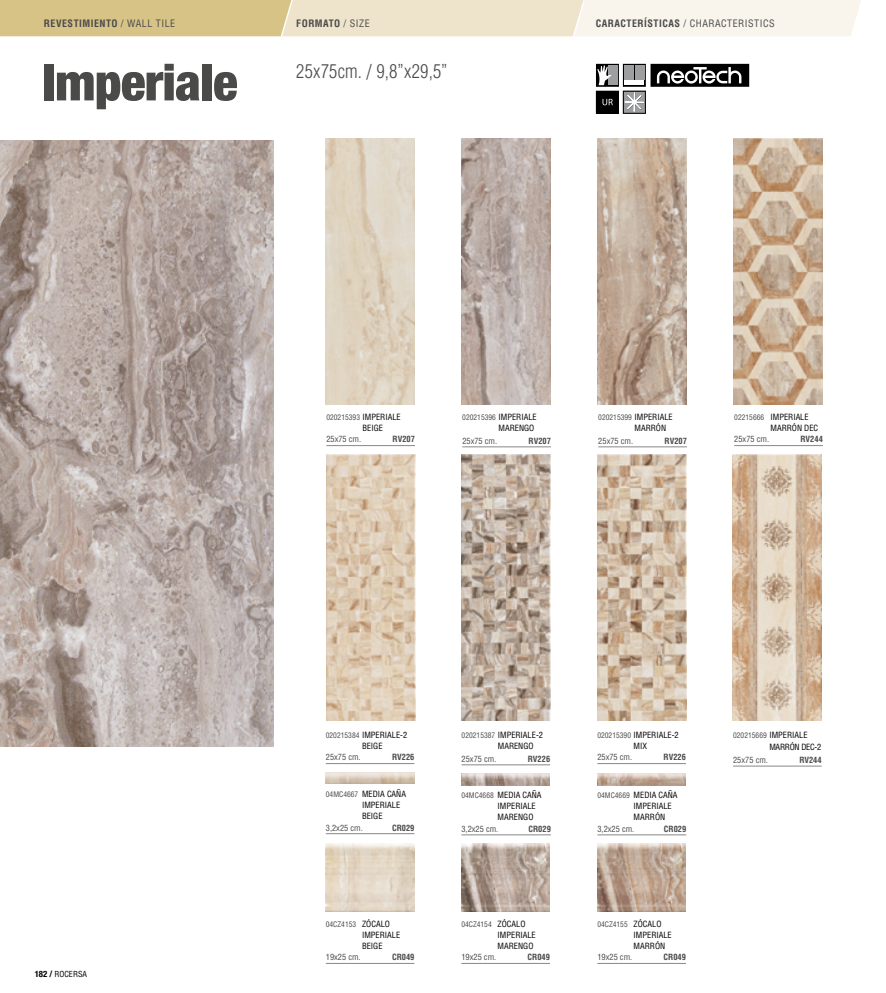
<style>
.page{position:relative;width:886px;height:993px;background:#fff}
.page>*{position:absolute;margin:0;border:0;box-sizing:border-box;transform-origin:0 0}
.t1{font:900 condensed 51.25px "Helvetica Neue";letter-spacing:-.01em;color:#4a4a49}
.t2{font:300 condensed 18.75px "Helvetica";letter-spacing:.01em;color:#4a4a49}
.t3{font:700 condensed 10px "Helvetica";letter-spacing:.05em;color:#4a4a49}
.t4{font:condensed 10px "Helvetica";letter-spacing:.05em;color:#4a4a49}
.t5{font:condensed 8.38px/11.2px "Helvetica";color:#000}
.t6{font:condensed 8.38px "Helvetica";color:#4a4a49}
.t7{font:700 condensed 8.38px "Helvetica";color:#4a4a49}
.t8{font:condensed 8.38px "Helvetica";letter-spacing:-.03em;color:#000}
.t9{font:condensed 8.12px "Helvetica";color:#000}
.t10{font:condensed 7.5px "Helvetica";color:#4a4a49}
.s1{font-weight:400}
.s2{font-weight:700}
.s3{font-family:"Helvetica Neue";font-weight:700;font-size:8.75px}
.s4{font-size:8.38px;color:#000}
.s5{font-size:7.5px;color:#4a4a49}
</style>
<div class="page">
<svg style="left:0;top:0;width:861px;height:36px;background:#eadebf"></svg>
<img style="left:0;top:140px;width:273px;height:606px">
<div style="left:596px;top:64px;width:23px;height:23px;border:1px solid #000"></div>
<div style="left:623px;top:64px;width:23px;height:23px;border:1px solid #000"></div>
<div style="left:596px;top:91px;width:23px;height:23px;border:1px solid #000"></div>
<div style="left:651px;top:64px;width:98px;height:22px;background:#000"></div>
<svg style="left:597px;top:65px;width:144px;height:49px"></svg>
<div style="left:623px;top:91px;width:23px;height:23px;border:1px solid #000"></div>
<img style="left:326px;top:772px;width:88px;height:11px">
<hr style="left:326px;top:833px;width:88px;height:1px;background:#878787">
<img style="left:461px;top:773px;width:89px;height:11px">
<hr style="left:461px;top:834px;width:90px;height:1px;background:#878787">
<img style="left:597px;top:773px;width:89px;height:11px">
<hr style="left:597px;top:834px;width:89px;height:1px;background:#878787">
<hr style="left:326px;top:962px;width:88px;height:1px;background:#878787">
<img style="left:326px;top:843px;width:88px;height:68px">
<hr style="left:461px;top:962px;width:89px;height:1px;background:#878787">
<img style="left:461px;top:843px;width:89px;height:68px">
<hr style="left:597px;top:962px;width:89px;height:1px;background:#878787">
<img style="left:597px;top:843px;width:89px;height:68px">
<hr style="left:326px;top:445px;width:89px;height:1px;background:#878787">
<img style="left:326px;top:138px;width:89px;height:266px">
<hr style="left:462px;top:446px;width:89px;height:1px;background:#878787">
<img style="left:462px;top:138px;width:89px;height:266px">
<hr style="left:598px;top:446px;width:89px;height:1px;background:#878787">
<img style="left:598px;top:138px;width:89px;height:266px">
<hr style="left:734px;top:445px;width:89px;height:1px;background:#878787">
<img style="left:734px;top:138px;width:89px;height:266px">
<hr style="left:326px;top:763px;width:88px;height:1px;background:#878787">
<img style="left:326px;top:454px;width:89px;height:266px">
<hr style="left:461px;top:764px;width:89px;height:1px;background:#878787">
<img style="left:462px;top:454px;width:89px;height:266px">
<hr style="left:597px;top:763px;width:89px;height:1px;background:#878787">
<img style="left:597px;top:454px;width:89px;height:266px">
<hr style="left:733px;top:765px;width:89px;height:1px;background:#878787">
<img style="left:732px;top:454px;width:90px;height:266px">
<p class="t3" style="left:44px;top:18px;width:133px">REVESTIMIENTO <span class="s1">/ WALL TILE</span></p>
<p class="t3" style="left:296px;top:18px;width:75px">FORMATO <span class="s1">/ SIZE</span></p>
<p class="t4" style="left:596px;top:18px;width:180px"><span class="s2">CARACTERÍSTICAS</span> / CHARACTERISTICS</p>
<h2 class="t2" style="left:296px;top:60px;width:153px">25x75cm. / 9,8”x29,5”</h2>
<h1 class="t1" style="left:43px;top:51px;width:197px">Imperiale</h1>
<p class="t9" style="left:35px;top:968px;width:54px"><span class="s3">182 /</span> ROCERSA</p>
<p class="t10" style="left:326px;top:412px;width:76px">020215393 <span class="s4">IMPERIALE</span></p>
<p class="t5" style="left:363px;top:422px;width:22px">BEIGE</p>
<p class="t6" style="left:326px;top:434px;width:36px">25x75 cm.</p>
<p class="t7" style="left:393px;top:434px;width:24px">RV207</p>
<p class="t10" style="left:462px;top:412px;width:76px">020215396 <span class="s4">IMPERIALE</span></p>
<p class="t5" style="left:498px;top:422px;width:37px">MARENGO</p>
<p class="t6" style="left:462px;top:435px;width:36px">25x75 cm.</p>
<p class="t7" style="left:528px;top:435px;width:24px">RV207</p>
<p class="t10" style="left:598px;top:412px;width:76px">020215399 <span class="s4">IMPERIALE</span></p>
<p class="t5" style="left:634px;top:422px;width:33px">MARRÓN</p>
<p class="t6" style="left:598px;top:435px;width:36px">25x75 cm.</p>
<p class="t7" style="left:664px;top:435px;width:24px">RV207</p>
<p class="t5" style="left:770px;top:411px;width:49px;text-indent:-36px"><span class="s5">02215666</span> IMPERIALE<br>MARRÓN DEC</p>
<p class="t6" style="left:734px;top:434px;width:36px">25x75 cm.</p>
<p class="t7" style="left:800px;top:434px;width:24px">RV244</p>
<p class="t5" style="left:362px;top:728px;width:47px;text-indent:-36px"><span class="s5">020215384</span> IMPERIALE-2<br>BEIGE</p>
<p class="t6" style="left:326px;top:752px;width:36px">25x75 cm.</p>
<p class="t7" style="left:392px;top:752px;width:24px">RV226</p>
<p class="t5" style="left:362px;top:787px;width:45px;text-indent:-36px"><span class="s5">04MC4667</span> MEDIA CAÑA<br>IMPERIALE<br>BEIGE</p>
<p class="t6" style="left:326px;top:822px;width:38px">3,2x25 cm.</p>
<p class="t7" style="left:392px;top:822px;width:24px">CR029</p>
<p class="t10" style="left:326px;top:918px;width:66px">04CZ4153 <span class="s4">ZÓCALO</span></p>
<p class="t5" style="left:362px;top:928px;width:40px">IMPERIALE<br>BEIGE</p>
<p class="t6" style="left:326px;top:951px;width:36px">19x25 cm.</p>
<p class="t7" style="left:392px;top:951px;width:24px">CR049</p>
<p class="t5" style="left:498px;top:728px;width:47px;text-indent:-36px"><span class="s5">020215387</span> IMPERIALE-2<br>MARENGO</p>
<p class="t6" style="left:462px;top:753px;width:36px">25x75 cm.</p>
<p class="t7" style="left:528px;top:753px;width:24px">RV226</p>
<p class="t5" style="left:498px;top:788px;width:45px;text-indent:-36px"><span class="s5">04MC4668</span> MEDIA CAÑA<br>IMPERIALE<br>MARENGO</p>
<p class="t6" style="left:461px;top:823px;width:38px">3,2x25 cm.</p>
<p class="t7" style="left:528px;top:823px;width:24px">CR029</p>
<p class="t10" style="left:461px;top:918px;width:66px">04CZ4154 <span class="s4">ZÓCALO</span></p>
<p class="t5" style="left:498px;top:928px;width:40px">IMPERIALE<br>MARENGO</p>
<p class="t6" style="left:461px;top:951px;width:36px">19x25 cm.</p>
<p class="t7" style="left:528px;top:951px;width:24px">CR049</p>
<p class="t5" style="left:597px;top:728px;width:83px;text-align:center"><span class="s5">020215390</span> IMPERIALE-2<br>MIX</p>
<p class="t6" style="left:597px;top:752px;width:36px">25x75 cm.</p>
<p class="t7" style="left:663px;top:752px;width:24px">RV226</p>
<p class="t5" style="left:634px;top:788px;width:45px;text-indent:-36px"><span class="s5">04MC4669</span> MEDIA CAÑA<br>IMPERIALE<br>MARRÓN</p>
<p class="t6" style="left:597px;top:823px;width:38px">3,2x25 cm.</p>
<p class="t7" style="left:664px;top:823px;width:24px">CR029</p>
<p class="t10" style="left:597px;top:918px;width:66px">04CZ4155 <span class="s4">ZÓCALO</span></p>
<p class="t5" style="left:634px;top:928px;width:40px">IMPERIALE<br>MARRÓN</p>
<p class="t6" style="left:597px;top:951px;width:36px">19x25 cm.</p>
<p class="t7" style="left:664px;top:951px;width:24px">CR049</p>
<p class="t10" style="left:733px;top:730px;width:76px">020215669 <span class="s4">IMPERIALE</span></p>
<p class="t8" style="left:769px;top:742px;width:53px">MARRÓN DEC-2</p>
<p class="t6" style="left:733px;top:754px;width:36px">25x75 cm.</p>
<p class="t7" style="left:799px;top:754px;width:24px">RV244</p>
</div>
